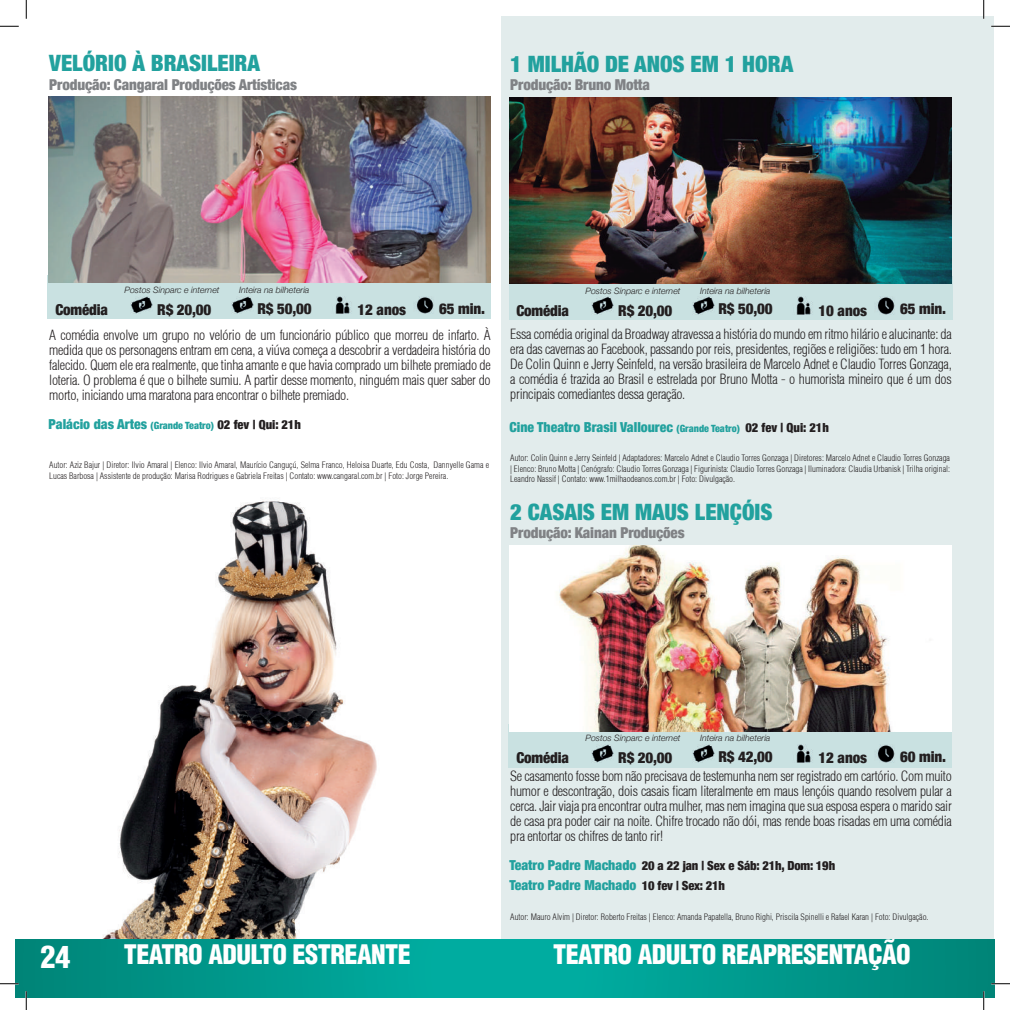
<style>
.page{position:relative;width:1010px;height:1010px;background:#fff}
.page>*{position:absolute;margin:0;border:0;box-sizing:border-box;transform-origin:0 0}
.t1{font:900 condensed 30px "Helvetica";color:#fff}
.t2{font:900 condensed 26.25px "Helvetica";letter-spacing:-.02em;color:#fff}
.t3{font:900 condensed 22.5px "Helvetica Neue";color:#22a19e}
.t4{font:900 condensed 15px "Helvetica Neue";letter-spacing:-.01em;color:#231f20}
.t5{font:900 condensed 15px "Helvetica Neue";letter-spacing:-.01em;color:#808285}
.t6{font:300 condensed 13.75px/15px "Helvetica";letter-spacing:-.02em;color:#231f20;text-align:justify}
.t7{font:900 condensed 13.75px "Helvetica Neue";color:#22a19e}
.t8{font:900 condensed 12.5px "Helvetica Neue";letter-spacing:-.01em;color:#231f20}
.t9{font:300 condensed 8.75px/10.6px "Helvetica";color:#231f20}
.t10{font:italic 300 8.75px "Helvetica Neue";color:#231f20}
.s1{font-size:10px}
.s2{font-size:12.5px;color:#231f20}
.s3{font-size:13.75px;color:#22a19e}
</style>
<div class="page">
<img style="left:102px;top:501px;width:275px;height:438px">
<div style="left:501px;top:16px;width:493px;height:978px;background:#e2ecec"></div>
<svg style="left:16px;top:939px;width:978px;height:58px;background:#009a8e"></svg>
<div style="left:48px;top:275px;width:442px;height:43px;background:#c9e1e1"></div>
<img style="left:48px;top:97px;width:442px;height:185px">
<img style="left:335px;top:296px;width:16px;height:18px">
<img style="left:416px;top:297px;width:18px;height:17px">
<img style="left:131px;top:296px;width:22px;height:18px">
<img style="left:231px;top:296px;width:22px;height:18px">
<div style="left:509px;top:276px;width:443px;height:43px;background:#c9e1e1"></div>
<img style="left:509px;top:98px;width:442px;height:185px">
<img style="left:796px;top:297px;width:17px;height:17px">
<img style="left:877px;top:297px;width:18px;height:17px">
<img style="left:591px;top:297px;width:22px;height:17px">
<img style="left:692px;top:297px;width:22px;height:17px">
<div style="left:508px;top:723px;width:443px;height:43px;background:#c9e1e1"></div>
<img style="left:509px;top:545px;width:442px;height:185px">
<img style="left:796px;top:744px;width:17px;height:18px">
<img style="left:877px;top:745px;width:18px;height:17px">
<img style="left:591px;top:744px;width:22px;height:18px">
<img style="left:692px;top:744px;width:22px;height:18px">
<svg style="left:0;top:25px;width:19px;height:2px"></svg>
<svg style="left:991px;top:25px;width:18px;height:2px"></svg>
<svg style="left:0;top:982px;width:19px;height:2px"></svg>
<svg style="left:990px;top:982px;width:19px;height:2px"></svg>
<svg style="left:25px;top:0;width:2px;height:19px"></svg>
<svg style="left:25px;top:990px;width:2px;height:19px"></svg>
<svg style="left:983px;top:0;width:1px;height:19px"></svg>
<svg style="left:982px;top:990px;width:2px;height:19px"></svg>
<h3 class="t3" style="left:49px;top:45px;width:212px">VELÓRIO À BRASILEIRA</h3>
<p class="t5" style="left:49px;top:72px;width:249px">Produção: Cangaral Produções Artísticas</p>
<h3 class="t3" style="left:510px;top:46px;width:284px">1 MILHÃO DE ANOS EM 1 HORA</h3>
<p class="t5" style="left:510px;top:73px;width:141px">Produção: Bruno Motta</p>
<p class="t10" style="left:124px;top:282px;width:96px">Postos Sinparc e internet</p>
<p class="t10" style="left:239px;top:282px;width:72px">Inteira na bilheteria</p>
<p class="t10" style="left:585px;top:283px;width:96px">Postos Sinparc e internet</p>
<p class="t10" style="left:700px;top:283px;width:72px">Inteira na bilheteria</p>
<p class="t4" style="left:257px;top:296px;width:56px">R$ 50,00</p>
<p class="t4" style="left:55px;top:297px;width:54px">Comédia</p>
<p class="t4" style="left:357px;top:297px;width:50px">12 anos</p>
<p class="t4" style="left:439px;top:296px;width:47px">65 min.</p>
<p class="t4" style="left:157px;top:297px;width:56px">R$ 20,00</p>
<p class="t4" style="left:718px;top:297px;width:56px">R$ 50,00</p>
<p class="t4" style="left:516px;top:298px;width:54px">Comédia</p>
<p class="t4" style="left:818px;top:298px;width:50px">10 anos</p>
<p class="t4" style="left:900px;top:297px;width:47px">65 min.</p>
<p class="t4" style="left:618px;top:298px;width:56px">R$ 20,00</p>
<p class="t6" style="left:49px;top:327px;width:443px">A comédia envolve um grupo no velório de um funcionário público que morreu de infarto. À medida que os personagens entram em cena, a viúva começa a descobrir a verdadeira história do falecido. Quem ele era realmente, que tinha amante e que havia comprado um bilhete premiado de loteria. O problema é que o bilhete sumiu. A partir desse momento, ninguém mais quer saber do morto, iniciando uma maratona para encontrar o bilhete premiado.</p>
<p class="t6" style="left:510px;top:326px;width:443px">Essa comédia original da Broadway atravessa a história do mundo em ritmo hilário e alucinante: da era das cavernas ao Facebook, passando por reis, presidentes, regiões e religiões: tudo em 1 hora.<br>De Colin Quinn e Jerry Seinfeld, na versão brasileira de Marcelo Adnet e Claudio Torres Gonzaga, a comédia é trazida ao Brasil e estrelada por Bruno Motta - o humorista mineiro que é um dos principais comediantes dessa geração.</p>
<p class="t7" style="left:48px;top:412px;width:254px">Palácio das Artes <span class="s1">(Grande Teatro)</span> <span class="s2">02 fev | Qui: 21h</span></p>
<p class="t7" style="left:509px;top:415px;width:321px">Cine Theatro Brasil Vallourec <span class="s1">(Grande Teatro)</span> <span class="s2">02 fev | Qui: 21h</span></p>
<p class="t9" style="left:49px;top:459px;width:441px">Autor: Aziz Bajur | Diretor: Ilvio Amaral | Elenco: Ilvio Amaral, Maurício Canguçú, Selma Franco, Heloisa Duarte, Edu Costa, Dannyelle Gama e<br>Lucas Barbosa | Assistente de produção: Marisa Rodrigues e Gabriela Freitas | Contato: www.cangaral.com.br | Foto: Jorge Pereira.</p>
<p class="t9" style="left:510px;top:452px;width:441px;text-align:justify">Autor: Colin Quinn e Jerry Seinfeld | Adaptadores: Marcelo Adnet e Claudio Torres Gonzaga | Diretores: Marcelo Adnet e Claudio Torres Gonzaga | Elenco: Bruno Motta | Cenógrafo: Claudio Torres Gonzaga | Figurinista: Claudio Torres Gonzaga | Iluminadora: Claudia Urbanisk | Trilha original:<br>Leandro Nassif | Contato: www.1milhaodeanos.com.br | Foto: Divulgação.</p>
<h3 class="t3" style="left:510px;top:493px;width:263px">2 CASAIS EM MAUS LENÇÓIS</h3>
<p class="t5" style="left:510px;top:520px;width:176px">Produção: Kainan Produções</p>
<p class="t10" style="left:585px;top:731px;width:96px">Postos Sinparc e internet</p>
<p class="t10" style="left:700px;top:731px;width:72px">Inteira na bilheteria</p>
<p class="t4" style="left:718px;top:744px;width:56px">R$ 42,00</p>
<p class="t4" style="left:516px;top:745px;width:54px">Comédia</p>
<p class="t4" style="left:818px;top:745px;width:50px">12 anos</p>
<p class="t4" style="left:900px;top:744px;width:47px">60 min.</p>
<p class="t4" style="left:618px;top:745px;width:56px">R$ 20,00</p>
<p class="t6" style="left:510px;top:768px;width:443px">Se casamento fosse bom não precisava de testemunha nem ser registrado em cartório. Com muito humor e descontração, dois casais ficam literalmente em maus lençóis quando resolvem pular a cerca. Jair viaja pra encontrar outra mulher, mas nem imagina que sua esposa espera o marido sair de casa pra poder cair na noite. Chifre trocado não dói, mas rende boas risadas em uma comédia pra entortar os chifres de tanto rir!</p>
<p class="t8" style="left:509px;top:855px;width:327px"><span class="s3">Teatro Padre Machado</span> 20 a 22 jan | Sex e Sáb: 21h, Dom: 19h</p>
<p class="t7" style="left:509px;top:873px;width:217px">Teatro Padre Machado <span class="s2">10 fev | Sex: 21h</span></p>
<p class="t9" style="left:510px;top:910px;width:419px">Autor: Mauro Alvim | Diretor: Roberto Freitas | Elenco: Amanda Papatella, Bruno Righi, Priscila Spinelli e Rafael Karan | Foto: Divulgação.</p>
<h1 class="t1" style="left:40px;top:937px;width:31px">24</h1>
<h2 class="t2" style="left:124px;top:937px;width:289px">TEATRO ADULTO ESTREANTE</h2>
<h2 class="t2" style="left:553px;top:937px;width:359px">TEATRO ADULTO REAPRESENTAÇÃO</h2>
</div>
